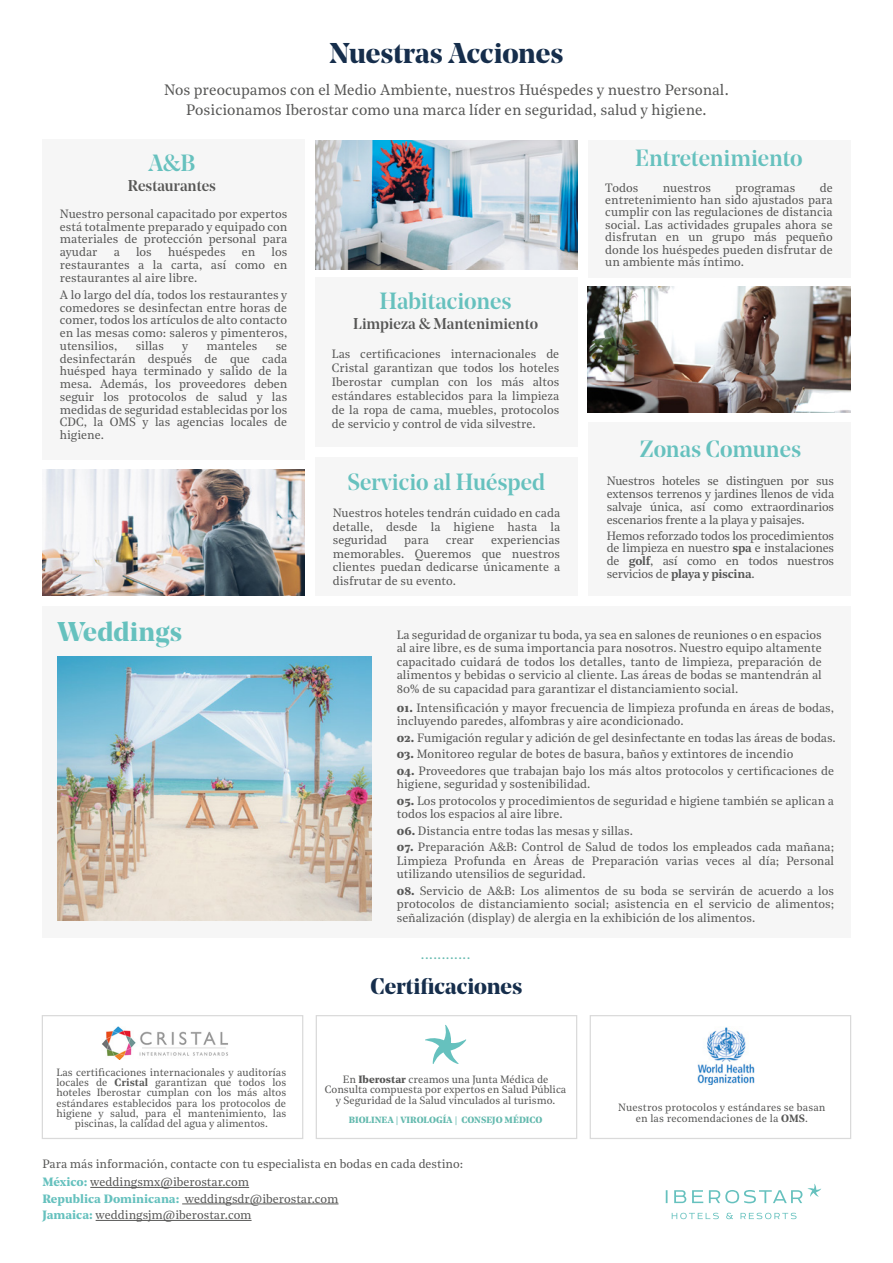
<style>
.page{position:relative;width:893px;height:1263px;background:#fff}
.page>*{position:absolute;margin:0;border:0;box-sizing:border-box;transform-origin:0 0}
.t1{font:700 28.5px "Noe Display";color:#162e4c}
.t2{font:700 27px "Noe Display";letter-spacing:.01em;color:#66c1be}
.t3{font:500 23.4px "Noe Display";color:#66c1be}
.t4{font:700 22.5px "Noe Display";color:#162e4c}
.t5{font:500 15.6px "Noe Display";color:#575756}
.t6{font:15px/19.5px "Noe Text";color:#575756;text-align:center}
.t7{font:12px/13.5px "Noe Text";color:#575756;text-align:justify}
.t8{font:700 12px "Echoes Sans";color:#65baaf}
.t9{font:10.5px/10.2px "Noe Text";color:#575756;text-align:center}
.t10{font:700 9px "Noe Text";color:#65baaf}
.s1{font-weight:600}
.s2{font-weight:700}
.s3{font-weight:700;color:#66c1be}
</style>
<div class="page">
<div style="left:42px;top:606px;width:809px;height:332px;background:#f6f6f6"></div>
<img style="left:57px;top:656px;width:314px;height:264px">
<div style="left:42px;top:139px;width:263px;height:320px;background:#f6f6f6"></div>
<div style="left:315px;top:457px;width:263px;height:139px;background:#f6f6f6"></div>
<div style="left:588px;top:422px;width:262px;height:174px;background:#f6f6f6"></div>
<div style="left:315px;top:278px;width:263px;height:169px;background:#f6f6f6"></div>
<div style="left:588px;top:140px;width:262px;height:138px;background:#f6f6f6"></div>
<svg style="left:672px;top:1213px;width:47px;height:6px"></svg>
<svg style="left:726px;top:1213px;width:7px;height:6px"></svg>
<svg style="left:740px;top:1213px;width:56px;height:6px"></svg>
<svg style="left:808px;top:1184px;width:13px;height:13px"></svg>
<svg style="left:666px;top:1190px;width:136px;height:13px"></svg>
<img style="left:315px;top:140px;width:263px;height:129px">
<img style="left:43px;top:469px;width:262px;height:127px">
<img style="left:588px;top:286px;width:262px;height:127px">
<div style="left:42px;top:1015px;width:261px;height:124px;border:1px solid #dadada"></div>
<div style="left:316px;top:1015px;width:261px;height:124px;border:1px solid #dadada"></div>
<div style="left:590px;top:1015px;width:261px;height:124px;border:1px solid #dadada"></div>
<img style="left:697px;top:1027px;width:58px;height:58px">
<svg style="left:425px;top:1025px;width:41px;height:39px"></svg>
<img style="left:102px;top:1026px;width:126px;height:33px">
<hr style="left:90px;top:1187px;width:159px;height:1px;background:#575756">
<hr style="left:182px;top:1203px;width:157px;height:1px;background:#575756">
<hr style="left:96px;top:1220px;width:156px;height:1px;background:#575756">
<h1 class="t1" style="left:329px;top:35px;width:235px">Nuestras Acciones</h1>
<p class="t6" style="left:164px;top:79px;width:566px">Nos preocupamos con el Medio Ambiente, nuestros Huéspedes y nuestro Personal.<br>Posicionamos Iberostar como una marca líder en seguridad, salud y higiene.</p>
<h3 class="t3" style="left:148px;top:148px;width:49px">A&amp;B</h3>
<h3 class="t5" style="left:128px;top:176px;width:90px">Restaurantes</h3>
<p class="t7" style="left:60px;top:207px;width:229px;line-height:12.8px">Nuestro personal capacitado por expertos está totalmente preparado y equipado con materiales de protección personal para ayudar</p>
<h3 class="t3" style="left:635px;top:143px;width:169px">Entretenimiento</h3>
<p class="t7" style="left:605px;top:180px;width:34px">Todos</p>
<p class="t7" style="left:663px;top:180px;width:50px">nuestros</p>
<p class="t7" style="left:735px;top:180px;width:61px">programas</p>
<p class="t7" style="left:605px;top:180px;width:229px;line-height:12.5px;text-indent:214px">de entretenimiento han sido ajustados para cumplir con las regulaciones de distancia social. Las actividades grupales ahora se disfrutan en un grupo más pequeño donde los huéspedes pueden disfrutar de un ambiente más íntimo.</p>
<p class="t7" style="left:60px;top:245px;width:229px;line-height:12.8px;text-indent:212px">los restaurantes a la carta, así como en restaurantes al aire libre.</p>
<p class="t7" style="left:60px;top:288px;width:229px;line-height:12.8px">A lo largo del día, todos los restaurantes y comedores se desinfectan entre horas de comer, todos los artículos de alto contacto en las mesas como: saleros y pimenteros, utensilios,</p>
<p class="t7" style="left:114px;top:244px;width:8px">a</p>
<p class="t7" style="left:136px;top:244px;width:17px">los</p>
<p class="t7" style="left:168px;top:244px;width:59px">huéspedes</p>
<p class="t7" style="left:242px;top:244px;width:15px">en</p>
<h3 class="t3" style="left:380px;top:286px;width:133px">Habitaciones</h3>
<h3 class="t5" style="left:353px;top:314px;width:186px">Limpieza &amp; Mantenimiento</h3>
<p class="t7" style="left:332px;top:346px;width:229px;line-height:14px">Las certificaciones internacionales de Cristal garantizan que todos los hoteles Iberostar cumplan con los más altos estándares establecidos para la limpieza de la ropa de cama, muebles, protocolos de servicio y control de vida silvestre.</p>
<p class="t7" style="left:136px;top:338px;width:30px">sillas</p>
<p class="t7" style="left:182px;top:338px;width:7px">y</p>
<p class="t7" style="left:207px;top:338px;width:52px">manteles</p>
<p class="t7" style="left:60px;top:339px;width:229px;line-height:12.8px;text-indent:216px">se desinfectarán después de que cada huésped haya terminado y salido de la mesa. Además, los proveedores deben seguir los protocolos de salud y las medidas de seguridad establecidas por los CDC, la OMS y las agencias locales de higiene.</p>
<h3 class="t3" style="left:640px;top:434px;width:163px">Zonas Comunes</h3>
<p class="t7" style="left:607px;top:474px;width:229px;line-height:12.9px">Nuestros hoteles se distinguen por sus extensos terrenos y jardines llenos de vida salvaje única, así como extraordinarios escenarios frente a la playa y paisajes.</p>
<p class="t7" style="left:607px;top:528px;width:229px;line-height:12.9px">Hemos reforzado todos los procedimientos de limpieza en nuestro <span class="s1">spa</span> e instalaciones de <span class="s1">golf</span>, así como en todos nuestros servicios de <span class="s1">playa y piscina</span>.</p>
<h3 class="t3" style="left:347px;top:467px;width:199px">Servicio al Huésped</h3>
<p class="t7" style="left:333px;top:506px;width:229px">Nuestros hoteles tendrán cuidado en cada detalle, desde la higiene hasta la seguridad</p>
<p class="t7" style="left:333px;top:533px;width:229px;text-indent:158px">experiencias memorables. Queremos que nuestros clientes puedan dedicarse únicamente a disfrutar de su evento.</p>
<p class="t7" style="left:404px;top:533px;width:26px">para</p>
<p class="t7" style="left:446px;top:533px;width:30px">crear</p>
<h2 class="t2" style="left:57px;top:614px;width:126px">Weddings</h2>
<p class="t7" style="left:397px;top:627px;width:426px">La seguridad de organizar tu boda, ya sea en salones de reuniones o en espacios al aire libre, es de suma importancia para nosotros. Nuestro equipo altamente capacitado cuidará de todos los detalles, tanto de limpieza, preparación de alimentos y bebidas o servicio al cliente. Las áreas de bodas se mantendrán al 80% de su capacidad para garantizar el distanciamiento social.</p>
<p class="t7" style="left:397px;top:700px;width:439px"><span class="s2">01.</span> Intensificación y mayor frecuencia de limpieza profunda en áreas de bodas, incluyendo paredes, alfombras y aire acondicionado.</p>
<p class="t7" style="left:397px;top:730px;width:440px"><span class="s2">02.</span> Fumigación regular y adición de gel desinfectante en todas las áreas de bodas.</p>
<p class="t7" style="left:397px;top:747px;width:398px"><span class="s2">03.</span> Monitoreo regular de botes de basura, baños y extintores de incendio</p>
<p class="t7" style="left:397px;top:763px;width:439px"><span class="s2">04.</span> Proveedores que trabajan bajo los más altos protocolos y certificaciones de higiene, seguridad y sostenibilidad.</p>
<p class="t7" style="left:397px;top:793px;width:439px"><span class="s2">05.</span> Los protocolos y procedimientos de seguridad e higiene también se aplican a todos los espacios al aire libre.</p>
<p class="t7" style="left:397px;top:823px;width:238px"><span class="s2">06.</span> Distancia entre todas las mesas y sillas.</p>
<p class="t7" style="left:397px;top:840px;width:439px"><span class="s2">07.</span> Preparación A&amp;B: Control de Salud de todos los empleados cada mañana; Limpieza Profunda en Áreas de Preparación varias veces al día; Personal utilizando utensilios de seguridad.</p>
<p class="t7" style="left:397px;top:883px;width:439px"><span class="s2">08.</span> Servicio de A&amp;B: Los alimentos de su boda se servirán de acuerdo a los protocolos de distanciamiento social; asistencia en el servicio de alimentos; señalización (display) de alergia en la exhibición de los alimentos.</p>
<p class="t8" style="left:421px;top:948px;width:50px">............</p>
<p class="t9" style="left:56px;top:1067px;width:231px">Las certificaciones internacionales y auditorías locales de <span class="s1">Cristal</span> garantizan que todos los hoteles Iberostar cumplan con los más altos estándares establecidos para los protocolos de higiene y salud, para el mantenimiento, las piscinas, la calidad del agua y alimentos.</p>
<h3 class="t4" style="left:371px;top:971px;width:153px">Certificaciones</h3>
<p class="t9" style="left:325px;top:1073px;width:243px">En <span class="s2">Iberostar</span> creamos una Junta Médica de<br>Consulta compuesta por expertos en Salud Pública y Seguridad de la Salud vinculados al turismo.</p>
<p class="t10" style="left:349px;top:1113px;width:195px">BIOLINEA | VIROLOGÍA | CONSEJO MÉDICO</p>
<p class="t7" style="left:42px;top:1154px;width:422px;line-height:18px">Para más información, contacte con tu especialista en bodas en cada destino:<br><span class="s3">México:</span> weddingsmx@iberostar.com</p>
<p class="t7" style="left:42px;top:1189px;width:298px;line-height:16.5px"><span class="s3">Republica Dominicana:</span> weddingsdr@iberostar.com<br><span class="s3">Jamaica:</span> weddingsjm@iberostar.com</p>
<p class="t9" style="left:618px;top:1102px;width:209px">Nuestros protocolos y estándares se basan en las recomendaciones de la <span class="s1">OMS</span>.</p>
</div>
